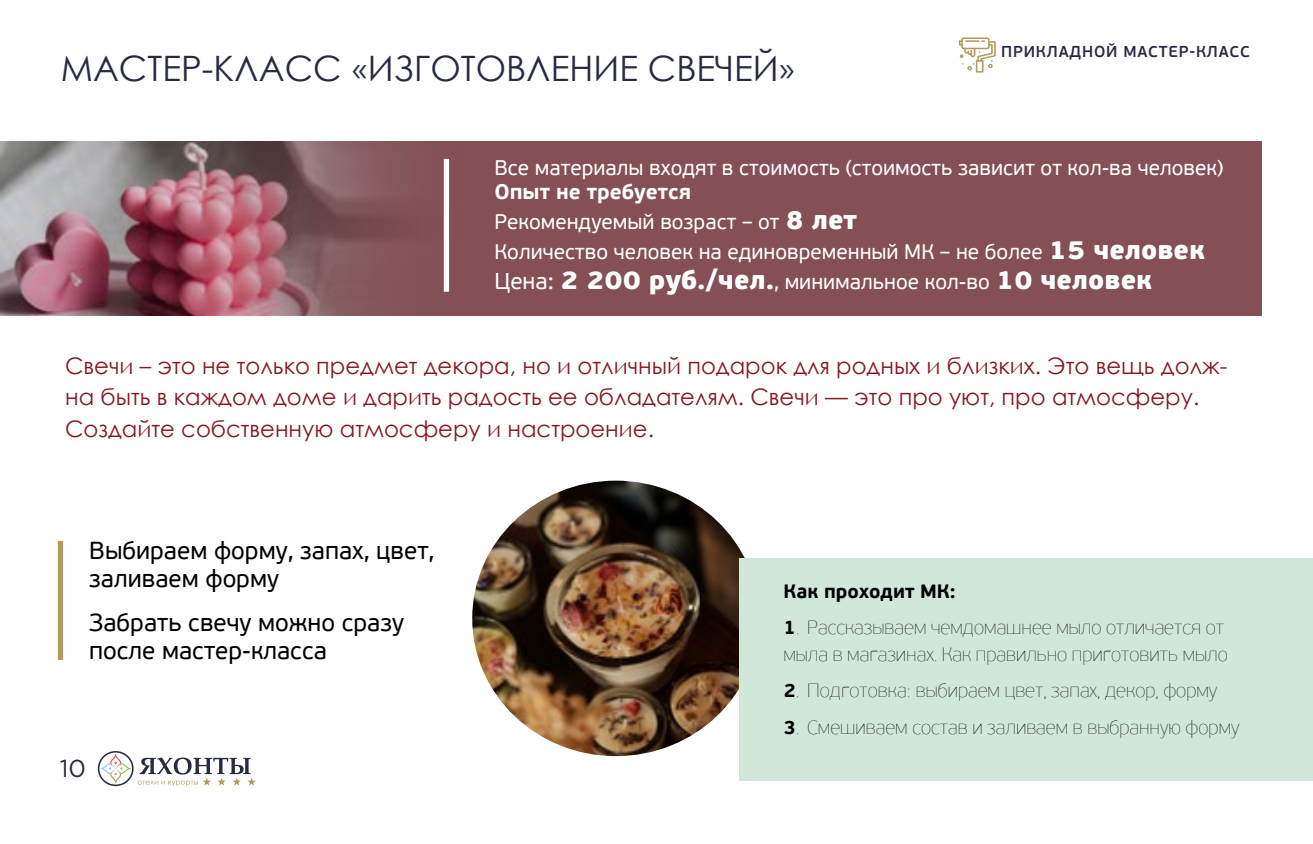
<style>
.page{position:relative;width:1313px;height:844px;background:#fff}
.page>*{position:absolute;margin:0;border:0;box-sizing:border-box;transform-origin:0 0}
.t1{font:35px "Century Gothic";color:#262b40}
.t2{font:900 26.25px "PF Beau Sans Pro";color:#fff}
.t3{font:24.5px/28px "PF Beau Sans Pro";color:#000}
.t4{font:24.5px "Gotham";color:#262b40}
.t5{font:22.75px/31.5px "Century Gothic";color:#861824}
.t6{font:21px/29.8px "PF Beau Sans Pro";color:#fff}
.t7{font:19.25px/26.2px "PF Beau Sans Pro X Thin";color:#000}
.t8{font:700 19.25px "PF Beau Sans Pro";color:#000}
.t9{font:600 15.75px "PF Beau Sans Pro";letter-spacing:.05em;color:#262b40}
.s1{font-family:"Montserrat"}
.s2{font-weight:700}
.s3{font-weight:900;font-size:26.25px}
.s4{font-weight:400;font-size:22.75px}
.s5{font-weight:400;font-size:21px}
.s6{font-family:"PF Beau Sans Pro";font-weight:700}
</style>
<div class="page">
<img style="left:472px;top:480px;width:273px;height:276px">
<svg style="left:98px;top:751px;width:157px;height:35px"></svg>
<img style="left:1px;top:141px;width:1260px;height:174px">
<div style="left:739px;top:558px;width:573px;height:222px;background:#d0e7da"></div>
<div style="left:444px;top:159px;width:5px;height:133px;background:#fff"></div>
<div style="left:58px;top:541px;width:5px;height:119px;background:#b0995c"></div>
<svg style="left:959px;top:37px;width:36px;height:36px"></svg>
<h1 class="t1" style="left:61px;top:44px;width:736px">МАСТЕР-КЛАСС <span class="s1">«</span>ИЗГОТОВЛЕНИЕ СВЕЧЕЙ<span class="s1">»</span></h1>
<p class="t9" style="left:1001px;top:42px;width:250px">ПРИКЛАДНОЙ МАСТЕР-КЛАСС</p>
<p class="t6" style="left:494px;top:153px;width:730px">Все материалы входят в стоимость (стоимость зависит от кол-ва человек)</p>
<p class="t6" style="left:494px;top:178px;width:712px"><span class="s2">Опыт не требуется<br></span>Рекомендуемый возраст – от <span class="s3">8 лет<br></span>Количество человек на единовременный МК – не более <span class="s3">15 человек</span></p>
<p class="t2" style="left:494px;top:262px;width:659px"><span class="s4">Цена:</span> 2 200 руб./чел.<span class="s5">, минимальное кол-во</span> 10 человек</p>
<p class="t5" style="left:65px;top:349px;width:1163px">Свечи – это не только предмет декора, но и отличный подарок для родных и близких. Это вещь долж&shy;на быть в каждом доме и дарить радость ее обладателям. Свечи — это про уют, про атмосферу.<br>Создайте собственную атмосферу и настроение.</p>
<p class="t3" style="left:89px;top:537px;width:347px">Выбираем форму, запах, цвет, заливаем форму</p>
<p class="t3" style="left:89px;top:609px;width:316px">Забрать свечу можно сразу после мастер-класса</p>
<p class="t4" style="left:60px;top:752px;width:28px">10</p>
<p class="t8" style="left:783px;top:579px;width:174px">Как проходит МК:</p>
<p class="t7" style="left:783px;top:614px;width:446px"><span class="s6">1</span>. Рассказываем чемдомашнее мыло отличается от мыла в магазинах. Как правильно приготовить мыло</p>
<p class="t7" style="left:783px;top:677px;width:435px"><span class="s6">2</span>. Подготовка: выбираем цвет, запах, декор, форму</p>
<p class="t7" style="left:783px;top:714px;width:458px"><span class="s6">3</span>. Смешиваем состав и заливаем в выбранную форму</p>
</div>
